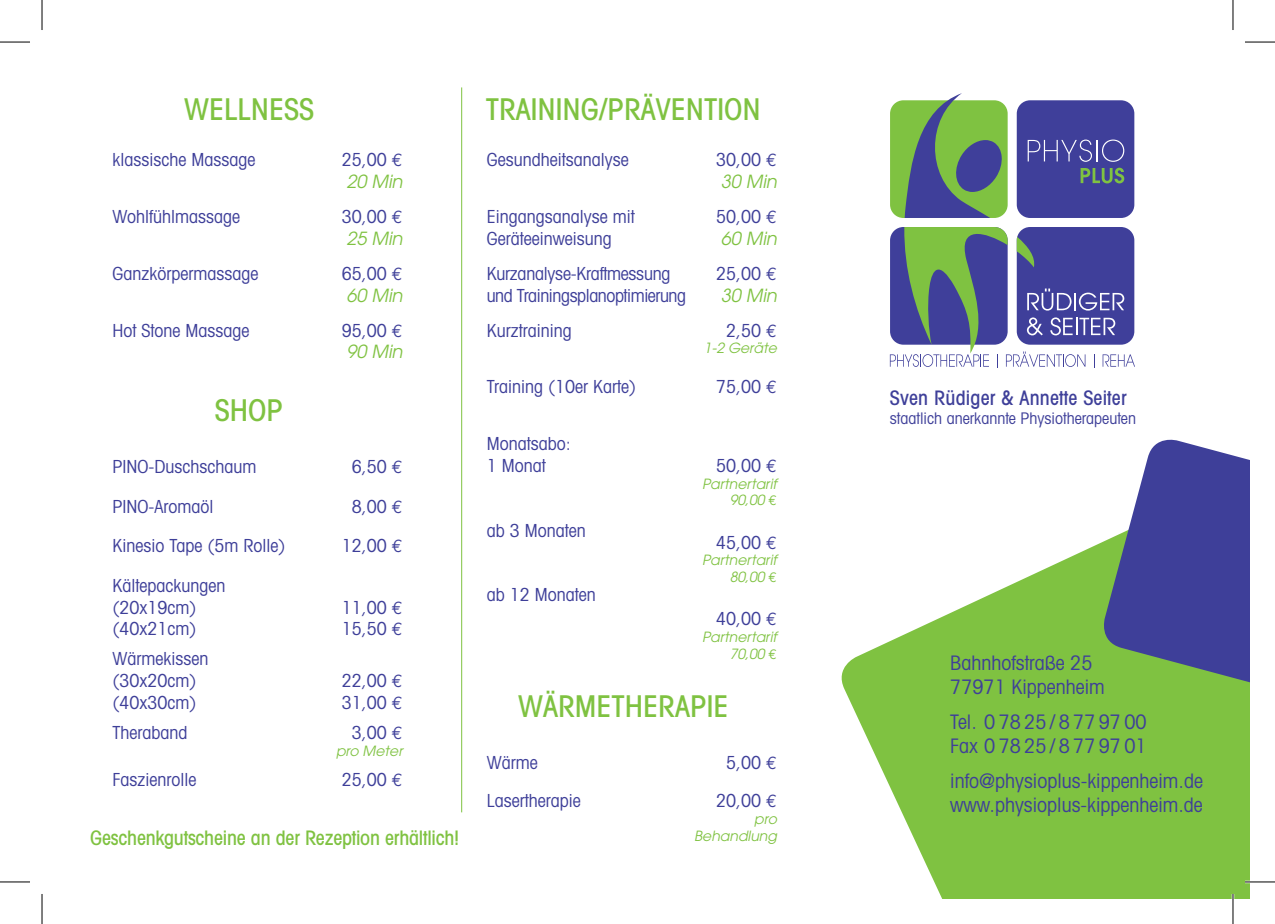
<style>
.page{position:relative;width:1275px;height:924px;background:#fff}
.page>*{position:absolute;margin:0;border:0;box-sizing:border-box;transform-origin:0 0}
.t1{font:500 condensed 30px "Avant Garde";color:#7fc241}
.t2{font:condensed 20px/24px "Avant Garde";color:#3e3f99}
.t3{font:500 condensed 20px "Avant Garde";letter-spacing:-.01em;color:#7fc241}
.t4{font:500 condensed 20px "Avant Garde";letter-spacing:.01em;color:#3e3f99}
.t5{font:condensed 18px/21.6px "Avant Garde";color:#3e3f99}
.t6{font:condensed 18px/21.6px "Avant Garde";letter-spacing:-.025em;color:#3e3f99}
.t7{font:condensed 16px "Avant Garde";color:#3e3f99}
.t8{font:italic 14px/16.8px "Avant Garde";color:#7fc241;text-align:right}
.s1{font-family:"Euro Mono";font-stretch:normal}
.s2{font-style:italic;font-stretch:normal;color:#7fc241}
.s3{font-family:"Euro Mono";font-style:normal}
</style>
<div class="page">
<svg style="left:841px;top:544px;width:409px;height:354px;fill:#7fc241"></svg>
<svg style="left:1098px;top:439px;width:152px;height:258px;background:#626e96"></svg>
<div style="left:890px;top:100px;width:117px;height:118px;background:#7fc241;border-radius:13px"></div>
<div style="left:1016px;top:100px;width:118px;height:118px;background:#3f3f9a;border-radius:13px"></div>
<svg style="left:904px;top:93px;width:98px;height:125px"></svg>
<svg style="left:1027px;top:139px;width:97px;height:23px"></svg>
<svg style="left:1080px;top:168px;width:44px;height:15px"></svg>
<svg style="left:890px;top:227px;width:245px;height:141px"></svg>
<hr style="left:461px;top:87px;width:1px;height:725px;background:#7fc241">
<hr style="left:1245px;top:880px;width:30px;height:2px;background:#fff">
<hr style="left:1231px;top:893px;width:3px;height:30px;background:#fff">
<hr style="left:0;top:42px;width:30px;height:1px;background:#000">
<hr style="left:1245px;top:42px;width:30px;height:1px;background:#000">
<hr style="left:0;top:881px;width:30px;height:1px;background:#000">
<hr style="left:1245px;top:881px;width:30px;height:1px;background:#000">
<hr style="left:42px;top:0;width:1px;height:30px;background:#000">
<hr style="left:42px;top:893px;width:1px;height:30px;background:#000">
<hr style="left:1232px;top:0;width:1px;height:30px;background:#000">
<hr style="left:1232px;top:893px;width:1px;height:30px;background:#000">
<h1 class="t1" style="left:184px;top:90px;width:131px">Wellness</h1>
<p class="t5" style="left:112px;top:149px;width:144px">klassische Massage</p>
<p class="t5" style="left:342px;top:149px;width:62px">25,00 <span class="s1">€<br></span><span class="s2">20 Min</span></p>
<p class="t5" style="left:112px;top:205px;width:129px">Wohlfühlmassage</p>
<p class="t5" style="left:342px;top:205px;width:62px">30,00 <span class="s1">€<br></span><span class="s2">25 Min</span></p>
<p class="t5" style="left:112px;top:262px;width:147px">Ganzkörpermassage</p>
<p class="t5" style="left:342px;top:262px;width:62px">65,00 <span class="s1">€<br></span><span class="s2">60 Min</span></p>
<p class="t5" style="left:112px;top:319px;width:138px">Hot Stone Massage</p>
<p class="t5" style="left:342px;top:319px;width:62px">95,00 <span class="s1">€<br></span><span class="s2">90 Min</span></p>
<h1 class="t1" style="left:215px;top:391px;width:70px">SHOP</h1>
<p class="t5" style="left:112px;top:455px;width:145px">PINO-Duschschaum</p>
<p class="t5" style="left:352px;top:455px;width:52px">6,50 <span class="s1">€</span></p>
<p class="t5" style="left:112px;top:494px;width:102px">PINO-Aromaöl</p>
<p class="t5" style="left:352px;top:494px;width:52px">8,00 <span class="s1">€</span></p>
<p class="t5" style="left:112px;top:534px;width:174px">Kinesio Tape (5m Rolle)</p>
<p class="t5" style="left:342px;top:534px;width:62px">12,00 <span class="s1">€</span></p>
<p class="t5" style="left:112px;top:574px;width:114px">Kältepackungen (20x19cm) (40x21cm)</p>
<p class="t5" style="left:342px;top:595px;width:62px">11,00 <span class="s1">€<br></span>15,50 <span class="s1">€</span></p>
<p class="t5" style="left:112px;top:647px;width:97px">Wärmekissen (30x20cm) (40x30cm)</p>
<p class="t5" style="left:342px;top:669px;width:62px">22,00 <span class="s1">€<br></span>31,00 <span class="s1">€</span></p>
<p class="t5" style="left:112px;top:720px;width:76px">Theraband</p>
<p class="t5" style="left:352px;top:720px;width:52px">3,00 <span class="s1">€</span></p>
<p class="t8" style="left:336px;top:741px;width:68px">pro Meter</p>
<p class="t5" style="left:112px;top:767px;width:85px">Faszienrolle</p>
<p class="t5" style="left:342px;top:767px;width:62px">25,00 <span class="s1">€</span></p>
<p class="t3" style="left:90px;top:824px;width:370px">Geschenkgutscheine an der Rezeption erhältlich!</p>
<h1 class="t1" style="left:486px;top:90px;width:276px">training/prävention</h1>
<p class="t5" style="left:487px;top:149px;width:143px">Gesundheitsanalyse</p>
<p class="t5" style="left:716px;top:149px;width:62px">30,00 <span class="s1">€<br></span><span class="s2">30 Min</span></p>
<p class="t5" style="left:487px;top:205px;width:149px">Eingangsanalyse mit<br>Geräteeinweisung</p>
<p class="t5" style="left:716px;top:205px;width:62px">50,00 <span class="s1">€<br></span><span class="s2">60 Min</span></p>
<p class="t6" style="left:487px;top:262px;width:201px">Kurzanalyse-Kraftmessung und Trainingsplanoptimierung</p>
<p class="t5" style="left:716px;top:262px;width:62px">25,00 <span class="s1">€<br></span><span class="s2">30 Min</span></p>
<p class="t5" style="left:487px;top:319px;width:86px">Kurztraining</p>
<p class="t5" style="left:726px;top:319px;width:52px">2,50 <span class="s1">€</span></p>
<p class="t8" style="left:704px;top:340px;width:74px">1-2 Geräte</p>
<p class="t5" style="left:487px;top:375px;width:151px">Training (10er Karte)</p>
<p class="t5" style="left:716px;top:375px;width:62px">75,00 <span class="s1">€</span></p>
<p class="t5" style="left:487px;top:432px;width:85px">Monatsabo:<br>1 Monat</p>
<p class="t5" style="left:716px;top:454px;width:62px">50,00 <span class="s1">€</span></p>
<p class="t8" style="left:702px;top:475px;width:76px">Partnertarif<br>90,00 <span class="s3">€</span></p>
<p class="t5" style="left:716px;top:530px;width:62px">45,00 <span class="s1">€</span></p>
<p class="t8" style="left:702px;top:551px;width:76px">Partnertarif<br>80,00 <span class="s3">€</span></p>
<p class="t5" style="left:716px;top:607px;width:62px">40,00 <span class="s1">€</span></p>
<p class="t8" style="left:702px;top:628px;width:76px">Partnertarif<br>70,00 <span class="s3">€</span></p>
<h1 class="t1" style="left:518px;top:686px;width:199px">WÄRMETHERAPIE</h1>
<p class="t5" style="left:487px;top:742px;width:95px;line-height:38.6px">Wärme<br>Lasertherapie</p>
<p class="t5" style="left:716px;top:742px;width:62px;line-height:38.6px;text-align:center">5,00 <span class="s1">€<br></span>20,00 <span class="s1">€</span></p>
<p class="t8" style="left:694px;top:810px;width:84px">pro<br>Behandlung</p>
<p class="t5" style="left:487px;top:518px;width:100px">ab 3 Monaten</p>
<p class="t5" style="left:487px;top:583px;width:111px">ab 12 Monaten</p>
<p class="t4" style="left:890px;top:385px;width:238px">Sven Rüdiger &amp; Annette Seiter</p>
<p class="t7" style="left:890px;top:408px;width:248px">staatlich anerkannte Physiotherapeuten</p>
<p class="t2" style="left:950px;top:649px;width:156px">Bahnhofstraße 25<br>77971 Kippenheim</p>
<p class="t2" style="left:950px;top:709px;width:198px">Tel. 07825/8779700<br>Fax 07825/8779701</p>
<p class="t2" style="left:950px;top:768px;width:254px">info@physioplus-kippenheim.de www.physioplus-kippenheim.de</p>
</div>
